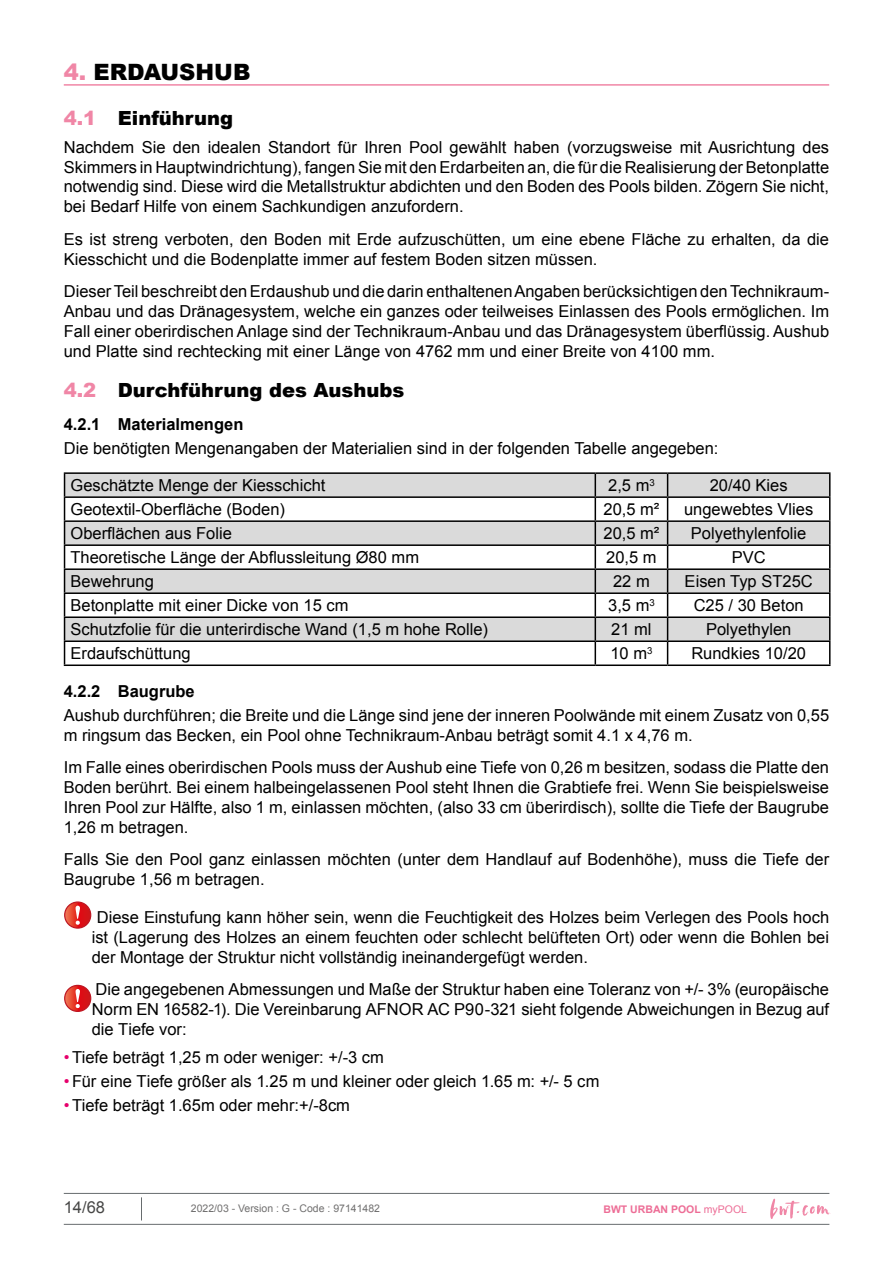
<style>
.page{position:relative;width:893px;height:1263px;background:#fff}
.page>*{position:absolute;margin:0;border:0;box-sizing:border-box;transform-origin:0 0}
.t1{font:900 22.5px "Arial";color:#000}
.t2{font:900 19.5px "Arial";color:#000}
.t3{font:16.5px/19.8px "Arial";color:#000;text-align:justify}
.t4{font:700 16.5px "Arial";color:#000}
.t5{font:16.5px "Arial";color:#474746}
.t6{font:10.5px "Arial";color:#706f6f}
.t7{font:700 10.5px "Arial";color:#ed6d96}
.s1{color:#f086a6}
.s2{color:#e6006c}
.s3{font-weight:400}
</style>
<div class="page">
<hr style="left:64px;top:1224px;width:765px;height:1px;background:#676c6e">
<svg style="left:141px;top:1197px;width:1px;height:23px"></svg>
<svg style="left:770px;top:1199px;width:59px;height:20px"></svg>
<hr style="left:64px;top:1193px;width:765px;height:1px;background:#676c6e">
<hr style="left:64px;top:84px;width:765px;height:2px;background:#f086a6">
<svg style="left:65px;top:474px;width:764px;height:166px;fill:#dadada"></svg>
<hr style="left:64px;top:472px;width:531px;height:2px;background:#000">
<hr style="left:595px;top:472px;width:73px;height:2px;background:#000">
<hr style="left:668px;top:472px;width:162px;height:2px;background:#000">
<hr style="left:64px;top:496px;width:531px;height:2px;background:#000">
<hr style="left:595px;top:496px;width:73px;height:2px;background:#000">
<hr style="left:668px;top:496px;width:162px;height:2px;background:#000">
<hr style="left:64px;top:520px;width:531px;height:2px;background:#000">
<hr style="left:595px;top:520px;width:73px;height:2px;background:#000">
<hr style="left:668px;top:520px;width:162px;height:2px;background:#000">
<hr style="left:64px;top:544px;width:531px;height:2px;background:#000">
<hr style="left:595px;top:544px;width:73px;height:2px;background:#000">
<hr style="left:668px;top:544px;width:162px;height:2px;background:#000">
<hr style="left:64px;top:568px;width:531px;height:2px;background:#000">
<hr style="left:595px;top:568px;width:73px;height:2px;background:#000">
<hr style="left:668px;top:568px;width:162px;height:2px;background:#000">
<hr style="left:64px;top:592px;width:531px;height:2px;background:#000">
<hr style="left:595px;top:592px;width:73px;height:2px;background:#000">
<hr style="left:668px;top:592px;width:162px;height:2px;background:#000">
<hr style="left:64px;top:616px;width:531px;height:2px;background:#000">
<hr style="left:595px;top:616px;width:73px;height:2px;background:#000">
<hr style="left:668px;top:616px;width:162px;height:2px;background:#000">
<hr style="left:64px;top:640px;width:531px;height:2px;background:#000">
<svg style="left:64px;top:474px;width:1px;height:190px"></svg>
<hr style="left:595px;top:640px;width:73px;height:2px;background:#000">
<svg style="left:595px;top:474px;width:1px;height:190px"></svg>
<hr style="left:668px;top:640px;width:162px;height:2px;background:#000">
<svg style="left:667px;top:474px;width:1px;height:190px"></svg>
<svg style="left:829px;top:474px;width:1px;height:190px"></svg>
<hr style="left:64px;top:664px;width:531px;height:2px;background:#000">
<hr style="left:595px;top:664px;width:73px;height:2px;background:#000">
<hr style="left:668px;top:664px;width:162px;height:2px;background:#000">
<svg style="left:65px;top:902px;width:26px;height:26px"></svg>
<div style="left:64px;top:901px;width:27px;height:28px;border:1px solid #be1622;border-radius:50%"></div>
<svg style="left:76px;top:906px;width:4px;height:19px"></svg>
<svg style="left:65px;top:985px;width:26px;height:26px"></svg>
<div style="left:64px;top:985px;width:27px;height:27px;border:1px solid #be1622;border-radius:50%"></div>
<svg style="left:76px;top:989px;width:4px;height:19px"></svg>
<h1 class="t1" style="left:64px;top:56px;width:188px"><span class="s1">4.</span> ERDAUSHUB</h1>
<p class="t2" style="left:64px;top:103px;width:171px"><span class="s1">4.1</span> Einführung</p>
<p class="t3" style="left:64px;top:137px;width:767px">Nachdem Sie den idealen Standort für Ihren Pool gewählt haben (vorzugsweise mit Ausrichtung des Skimmers in Hauptwindrichtung), fangen Sie mit den Erdarbeiten an, die für die Realisierung der Betonplatte notwendig sind. Diese wird die Metallstruktur abdichten und den Boden des Pools bilden. Zögern Sie nicht, bei Bedarf Hilfe von einem Sachkundigen anzufordern.</p>
<p class="t3" style="left:64px;top:229px;width:767px">Es ist streng verboten, den Boden mit Erde aufzuschütten, um eine ebene Fläche zu erhalten, da die<br>Kiesschicht und die Bodenplatte immer auf festem Boden sitzen müssen.</p>
<p class="t3" style="left:64px;top:282px;width:767px">Dieser Teil beschreibt den Erdaushub und die darin enthaltenen Angaben berücksichtigen den Technikraum-Anbau und das Dränagesystem, welche ein ganzes oder teilweises Einlassen des Pools ermöglichen. Im Fall einer oberirdischen Anlage sind der Technikraum-Anbau und das Dränagesystem überflüssig. Aushub und Platte sind rechtecking mit einer Länge von 4762 mm und einer Breite von 4100 mm.</p>
<p class="t2" style="left:64px;top:376px;width:342px"><span class="s1">4.2</span> Durchführung des Aushubs</p>
<p class="t4" style="left:64px;top:413px;width:181px">4.2.1 Materialmengen</p>
<p class="t3" style="left:64px;top:438px;width:656px">Die benötigten Mengenangaben der Materialien sind in der folgenden Tabelle angegeben:</p>
<p class="t3" style="left:71px;top:476px;width:256px">Geschätzte Menge der Kiesschicht</p>
<p class="t3" style="left:608px;top:476px;width:48px">2,5 m<sup>3</sup></p>
<p class="t3" style="left:710px;top:476px;width:79px">20/40 Kies</p>
<p class="t3" style="left:71px;top:500px;width:216px">Geotextil-Oberfläche (Boden)</p>
<p class="t3" style="left:603px;top:500px;width:57px">20,5 m²</p>
<p class="t3" style="left:684px;top:500px;width:131px">ungewebtes Vlies</p>
<p class="t3" style="left:71px;top:524px;width:163px">Oberflächen aus Folie</p>
<p class="t3" style="left:603px;top:524px;width:57px">20,5 m²</p>
<p class="t3" style="left:691px;top:524px;width:117px">Polyethylenfolie</p>
<p class="t3" style="left:71px;top:548px;width:350px">Theoretische Länge der Abflussleitung Ø80 mm</p>
<p class="t3" style="left:606px;top:548px;width:52px">20,5 m</p>
<p class="t3" style="left:732px;top:548px;width:35px">PVC</p>
<p class="t3" style="left:71px;top:572px;width:85px">Bewehrung</p>
<p class="t3" style="left:613px;top:572px;width:38px">22 m</p>
<p class="t3" style="left:685px;top:572px;width:130px">Eisen Typ ST25C</p>
<p class="t3" style="left:71px;top:596px;width:279px">Betonplatte mit einer Dicke von 15 cm</p>
<p class="t3" style="left:608px;top:596px;width:48px">3,5 m<sup>3</sup></p>
<p class="t3" style="left:694px;top:596px;width:112px">C25 / 30 Beton</p>
<p class="t3" style="left:71px;top:620px;width:419px">Schutzfolie für die unterirdische Wand (1,5 m hohe Rolle)</p>
<p class="t3" style="left:611px;top:620px;width:42px">21 ml</p>
<p class="t3" style="left:706px;top:620px;width:87px">Polyethylen</p>
<p class="t3" style="left:71px;top:644px;width:122px">Erdaufschüttung</p>
<p class="t3" style="left:610px;top:644px;width:43px">10 m<sup>3</sup></p>
<p class="t3" style="left:691px;top:644px;width:116px">Rundkies 10/20</p>
<p class="t4" style="left:64px;top:680px;width:133px">4.2.2 Baugrube</p>
<p class="t3" style="left:64px;top:705px;width:767px">Aushub durchführen; die Breite und die Länge sind jene der inneren Poolwände mit einem Zusatz von 0,55 m ringsum das Becken, ein Pool ohne Technikraum-Anbau beträgt somit 4.1 x 4,76 m.</p>
<p class="t3" style="left:64px;top:758px;width:767px">Im Falle eines oberirdischen Pools muss der Aushub eine Tiefe von 0,26 m besitzen, sodass die Platte den Boden berührt. Bei einem halbeingelassenen Pool steht Ihnen die Grabtiefe frei. Wenn Sie beispielsweise Ihren Pool zur Hälfte, also 1 m, einlassen möchten, (also 33 cm überirdisch), sollte die Tiefe der Baugrube 1,26 m betragen.</p>
<p class="t3" style="left:64px;top:850px;width:767px">Falls Sie den Pool ganz einlassen möchten (unter dem Handlauf auf Bodenhöhe), muss die Tiefe der<br>Baugrube 1,56 m betragen.</p>
<p class="t3" style="left:92px;top:908px;width:739px;text-indent:5px">Diese Einstufung kann höher sein, wenn die Feuchtigkeit des Holzes beim Verlegen des Pools hoch ist (Lagerung des Holzes an einem feuchten oder schlecht belüfteten Ort) oder wenn die Bohlen bei der Montage der Struktur nicht vollständig ineinandergefügt werden.</p>
<p class="t3" style="left:92px;top:980px;width:739px">Die angegebenen Abmessungen und Maße der Struktur haben eine Toleranz von +/- 3% (europäische Norm EN 16582-1). Die Vereinbarung AFNOR AC P90-321 sieht folgende Abweichungen in Bezug auf die Tiefe vor:</p>
<p class="t3" style="left:64px;top:1048px;width:322px"><span class="s2">•</span> Tiefe beträgt 1,25 m oder weniger: +/-3 cm</p>
<p class="t3" style="left:64px;top:1072px;width:537px"><span class="s2">•</span> Für eine Tiefe größer als 1.25 m und kleiner oder gleich 1.65 m: +/- 5 cm</p>
<p class="t3" style="left:64px;top:1096px;width:288px"><span class="s2">•</span> Tiefe beträgt 1.65m oder mehr:+/-8cm</p>
<p class="t5" style="left:64px;top:1197px;width:43px">14/68</p>
<p class="t6" style="left:191px;top:1201px;width:191px">2022/03 - Version : G - Code : 97141482</p>
<p class="t7" style="left:603px;top:1202px;width:145px">BWT URBAN POOL <span class="s3">myPOOL</span></p>
</div>
